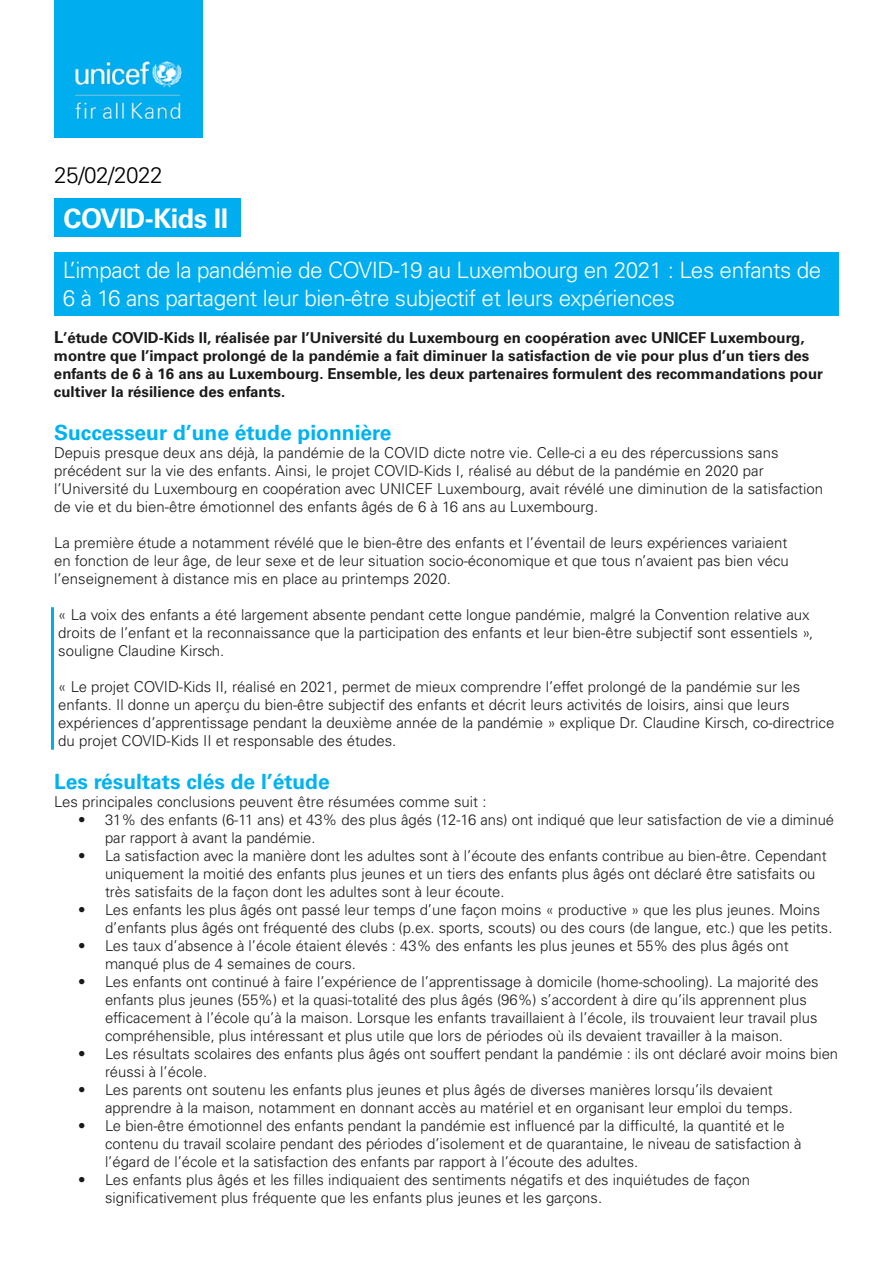
<style>
.page{position:relative;width:893px;height:1263px;background:#fff}
.page>*{position:absolute;margin:0;border:0;box-sizing:border-box;transform-origin:0 0}
.t1{font:700 27px "Univers LT Std";letter-spacing:-.02em;color:#fff}
.t2{font:300 22.5px/28.5px "Univers LT Std";letter-spacing:-.02em;color:#fff}
.t3{font:300 22.5px "Univers LT Std";letter-spacing:-.02em;color:#000}
.t4{font:700 21px "Univers LT Std";color:#00b3f0}
.t5{font:300 15px/18px "Univers LT Std";color:#1a1a1a}
.t6{font:700 15px/18px "Univers LT Std";color:#1a1a1a}
.s1{font-size:16.5px}
</style>
<div class="page">
<div style="left:54px;top:198px;width:187px;height:39px;background:#00aeef"></div>
<div style="left:54px;top:252px;width:785px;height:64px;background:#00aeef"></div>
<hr style="left:51px;top:607px;width:3px;height:143px;background:#00aeef">
<div style="left:54px;top:0;width:149px;height:137px;background:#00aeef"></div>
<img style="left:75px;top:61px;width:107px;height:59px">
<h2 class="t3" style="left:54px;top:162px;width:110px">25/02/2022</h2>
<h1 class="t1" style="left:64px;top:203px;width:166px">COVID-Kids ll</h1>
<h2 class="t2" style="left:63px;top:256px;width:760px">L’impact de la pandémie de COVID-19 au Luxembourg en 2021 : Les enfants de<br>6 à 16 ans partagent leur bien-être subjectif et leurs expériences</h2>
<p class="t6" style="left:54px;top:329px;width:771px"><span class="s1">L</span>’étude COVID-Kids II, réalisée par l’Université du Luxembourg en coopération avec UNICEF Luxembourg, montre que l’impact prolongé de la pandémie a fait diminuer la satisfaction de vie pour plus d’un tiers des enfants de 6 à 16 ans au Luxembourg. Ensemble, les deux partenaires formulent des recommandations pour cultiver la résilience des enfants.</p>
<h3 class="t4" style="left:54px;top:420px;width:339px">Successeur d’une étude pionnière</h3>
<p class="t5" style="left:54px;top:444px;width:771px">Depuis presque deux ans déjà, la pandémie de la COVID dicte notre vie. Celle-ci a eu des répercussions sans précédent sur la vie des enfants. Ainsi, le projet COVID-Kids I, réalisé au début de la pandémie en 2020 par l’Université du Luxembourg en coopération avec UNICEF Luxembourg, avait révélé une diminution de la satisfaction de vie et du bien-être émotionnel des enfants âgés de 6 à 16 ans au Luxembourg.</p>
<p class="t5" style="left:54px;top:534px;width:736px;text-align:justify">La première étude a notamment révélé que le bien-être des enfants et l’éventail de leurs expériences variaient en fonction de leur âge, de leur sexe et de leur situation socio-économique et que tous n’avaient pas bien vécu l’enseignement à distance mis en place au printemps 2020.</p>
<p class="t5" style="left:58px;top:606px;width:757px">« La voix des enfants a été largement absente pendant cette longue pandémie, malgré la Convention relative aux droits de l’enfant et la reconnaissance que la participation des enfants et leur bien-être subjectif sont essentiels », souligne Claudine Kirsch.</p>
<p class="t5" style="left:58px;top:678px;width:778px">« Le projet COVID-Kids II, réalisé en 2021, permet de mieux comprendre l’effet prolongé de la pandémie sur les enfants. Il donne un aperçu du bien-être subjectif des enfants et décrit leurs activités de loisirs, ainsi que leurs expériences d’apprentissage pendant la deuxième année de la pandémie » explique Dr. Claudine Kirsch, co-directrice du projet COVID-Kids II et responsable des études.</p>
<h3 class="t4" style="left:54px;top:770px;width:277px">Les résultats clés de l’étude</h3>
<p class="t5" style="left:54px;top:793px;width:434px">Les principales conclusions peuvent être résumées comme suit :</p>
<p class="t5" style="left:105px;top:811px;width:731px;text-indent:-27px">• 31% des enfants (6-11 ans) et 43% des plus âgés (12-16 ans) ont indiqué que leur satisfaction de vie a diminué par rapport à avant la pandémie.</p>
<p class="t5" style="left:105px;top:847px;width:723px;text-indent:-27px">• La satisfaction avec la manière dont les adultes sont à l’écoute des enfants contribue au bien-être. Cependant uniquement la moitié des enfants plus jeunes et un tiers des enfants plus âgés ont déclaré être satisfaits ou très satisfaits de la façon dont les adultes sont à leur écoute.</p>
<p class="t5" style="left:105px;top:901px;width:729px;text-indent:-27px">• Les enfants les plus âgés ont passé leur temps d’une façon moins « productive » que les plus jeunes. Moins d’enfants plus âgés ont fréquenté des clubs (p.ex. sports, scouts) ou des cours (de langue, etc.) que les petits.</p>
<p class="t5" style="left:105px;top:937px;width:685px;text-indent:-27px">• Les taux d’absence à l’école étaient élevés : 43% des enfants les plus jeunes et 55% des plus âgés ont manqué plus de 4 semaines de cours.</p>
<p class="t5" style="left:105px;top:973px;width:715px;text-indent:-27px">• Les enfants ont continué à faire l’expérience de l’apprentissage à domicile (home-schooling). La majorité des enfants plus jeunes (55%) et la quasi-totalité des plus âgés (96%) s’accordent à dire qu’ils apprennent plus efficacement à l’école qu’à la maison. Lorsque les enfants travaillaient à l’école, ils trouvaient leur travail plus compréhensible, plus intéressant et plus utile que lors de périodes où ils devaient travailler à la maison.</p>
<p class="t5" style="left:105px;top:1045px;width:735px;text-indent:-27px">• Les résultats scolaires des enfants plus âgés ont souffert pendant la pandémie : ils ont déclaré avoir moins bien réussi à l’école.</p>
<p class="t5" style="left:105px;top:1081px;width:689px;text-indent:-27px">• Les parents ont soutenu les enfants plus jeunes et plus âgés de diverses manières lorsqu’ils devaient apprendre à la maison, notamment en donnant accès au matériel et en organisant leur emploi du temps.</p>
<p class="t5" style="left:105px;top:1117px;width:698px;text-indent:-27px">• Le bien-être émotionnel des enfants pendant la pandémie est influencé par la difficulté, la quantité et le contenu du travail scolaire pendant des périodes d’isolement et de quarantaine, le niveau de satisfaction à l’égard de l’école et la satisfaction des enfants par rapport à l’écoute des adultes.</p>
<p class="t5" style="left:105px;top:1171px;width:646px;text-indent:-27px">• Les enfants plus âgés et les filles indiquaient des sentiments négatifs et des inquiétudes de façon significativement plus fréquente que les enfants plus jeunes et les garçons.</p>
</div>
